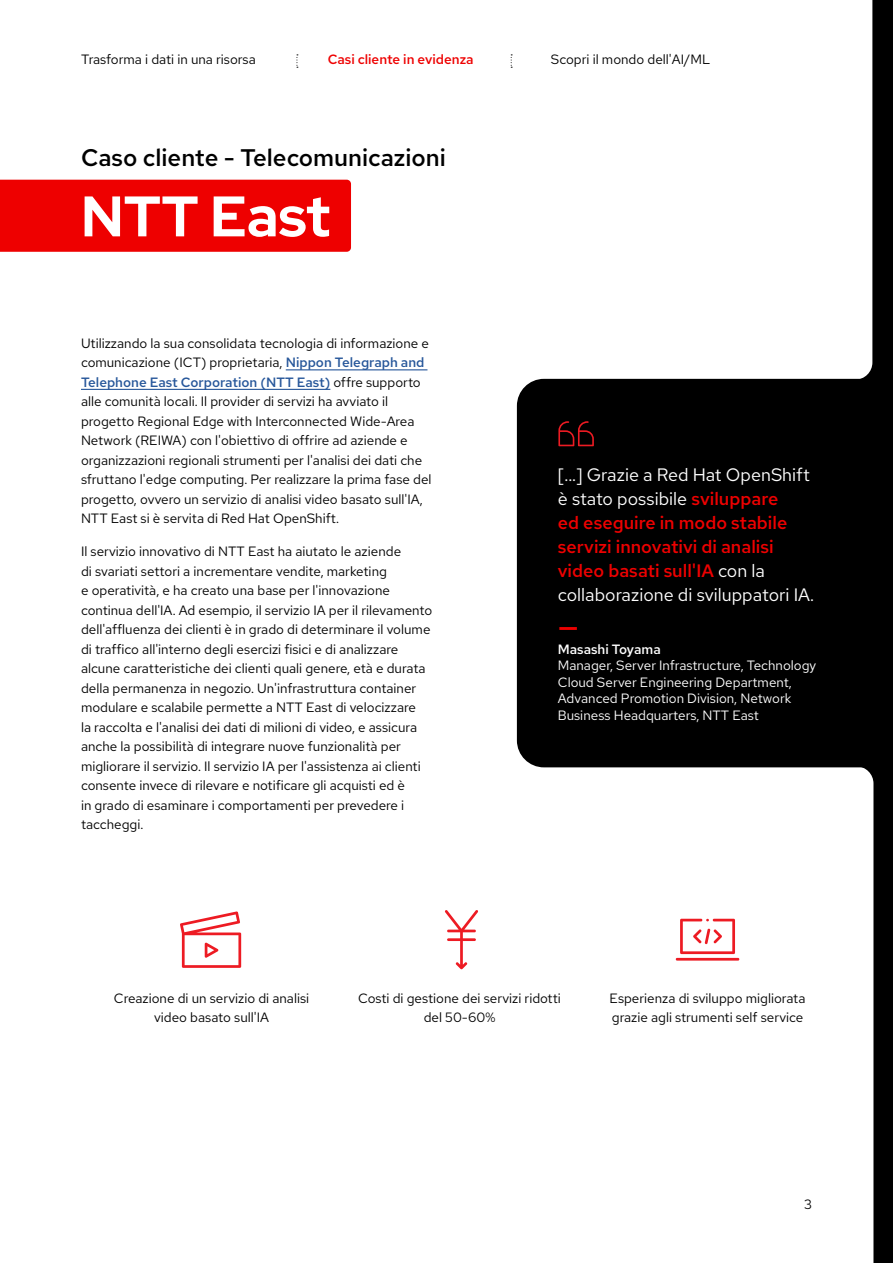
<style>
.page{position:relative;width:893px;height:1263px;background:#fff}
.page>*{position:absolute;margin:0;border:0;box-sizing:border-box;transform-origin:0 0}
.t1{font:700 57px "Red Hat Display";color:#fff}
.t2{font:500 30px "Red Hat Text";color:#e00}
.t3{font:500 24px "Red Hat Text";color:#000}
.t4{font:18px/24px "Red Hat Text";color:#fff}
.t5{font:13.5px/19.5px "Red Hat Text";color:#000}
.t6{font:13.5px/16.5px "Red Hat Text";color:#fff}
.t7{font:500 13.5px "Red Hat Text";color:#e00}
.t8{font:500 13.5px "Red Hat Text";color:#fff}
.s1{font-weight:500;color:#27579a}
.s2{font-weight:500;color:#e00}
</style>
<div class="page">
<div style="left:0;top:180px;width:351px;height:72px;background:#e00"></div>
<hr style="left:286px;top:369px;width:141px;height:1px;background:#27579a">
<hr style="left:81px;top:389px;width:249px;height:1px;background:#27579a">
<div style="left:853px;top:0;width:40px;height:380px;background:#000"></div>
<div style="left:838px;top:0;width:34px;height:379px;background:#fff"></div>
<svg style="left:180px;top:911px;width:61px;height:57px"></svg>
<svg style="left:445px;top:910px;width:33px;height:59px"></svg>
<svg style="left:675px;top:918px;width:65px;height:42px"></svg>
<div style="left:854px;top:766px;width:39px;height:497px;background:#000"></div>
<div style="left:839px;top:767px;width:34px;height:496px;background:#fff"></div>
<div style="left:517px;top:379px;width:376px;height:388px;background:#000"></div>
<svg style="left:558px;top:421px;width:36px;height:25px"></svg>
<p class="t5" style="left:81px;top:49px;width:176px">Trasforma i dati in una risorsa</p>
<p class="t7" style="left:328px;top:50px;width:147px">Casi cliente in evidenza</p>
<p class="t5" style="left:551px;top:49px;width:161px">Scopri il mondo dell'AI/ML</p>
<h3 class="t3" style="left:81px;top:142px;width:366px">Caso cliente - Telecomunicazioni</h3>
<h1 class="t1" style="left:81px;top:179px;width:251px">NTT East</h1>
<p class="t5" style="left:81px;top:333px;width:352px">Utilizzando la sua consolidata tecnologia di informazione e comunicazione (ICT) proprietaria, <span class="s1">Nippon Telegraph and Telephone East Corporation (NTT East)</span> offre supporto alle comunità locali. Il provider di servizi ha avviato il progetto Regional Edge with Interconnected Wide-Area Network (REIWA) con l'obiettivo di offrire ad aziende e organizzazioni regionali strumenti per l'analisi dei dati che sfruttano l'edge computing. Per realizzare la prima fase del progetto, ovvero un servizio di analisi video basato sull'IA, NTT East si è servita di Red Hat OpenShift.</p>
<p class="t5" style="left:81px;top:541px;width:353px">Il servizio innovativo di NTT East ha aiutato le aziende<br>di svariati settori a incrementare vendite, marketing<br>e operatività, e ha creato una base per l'innovazione continua dell'IA. Ad esempio, il servizio IA per il rilevamento dell'affluenza dei clienti è in grado di determinare il volume di traffico all'interno degli esercizi fisici e di analizzare alcune caratteristiche dei clienti quali genere, età e durata della permanenza in negozio. Un'infrastruttura container modulare e scalabile permette a NTT East di velocizzare<br>la raccolta e l'analisi dei dati di milioni di video, e assicura anche la possibilità di integrare nuove funzionalità per migliorare il servizio. Il servizio IA per l'assistenza ai clienti consente invece di rilevare e notificare gli acquisti ed è<br>in grado di esaminare i comportamenti per prevedere i taccheggi.</p>
<h3 class="t4" style="left:558px;top:462px;width:258px">[...] Grazie a Red Hat OpenShift è stato possibile <span class="s2">sviluppare<br>ed eseguire in modo stabile servizi innovativi di analisi video basati sull'IA</span> con la collaborazione di sviluppatori IA.</h3>
<h2 class="t2" style="left:558px;top:607px;width:22px">—</h2>
<p class="t8" style="left:558px;top:640px;width:105px">Masashi Toyama</p>
<p class="t6" style="left:558px;top:657px;width:260px">Manager, Server Infrastructure, Technology Cloud Server Engineering Department, Advanced Promotion Division, Network Business Headquarters, NTT East</p>
<p class="t5" style="left:114px;top:988px;width:197px;text-align:center">Creazione di un servizio di analisi video basato sull'IA</p>
<p class="t5" style="left:358px;top:988px;width:204px;text-align:center">Costi di gestione dei servizi ridotti del 50-60%</p>
<p class="t5" style="left:610px;top:988px;width:197px">Esperienza di sviluppo migliorata grazie agli strumenti self service</p>
<p class="t5" style="left:804px;top:1194px;width:9px">3</p>
</div>
